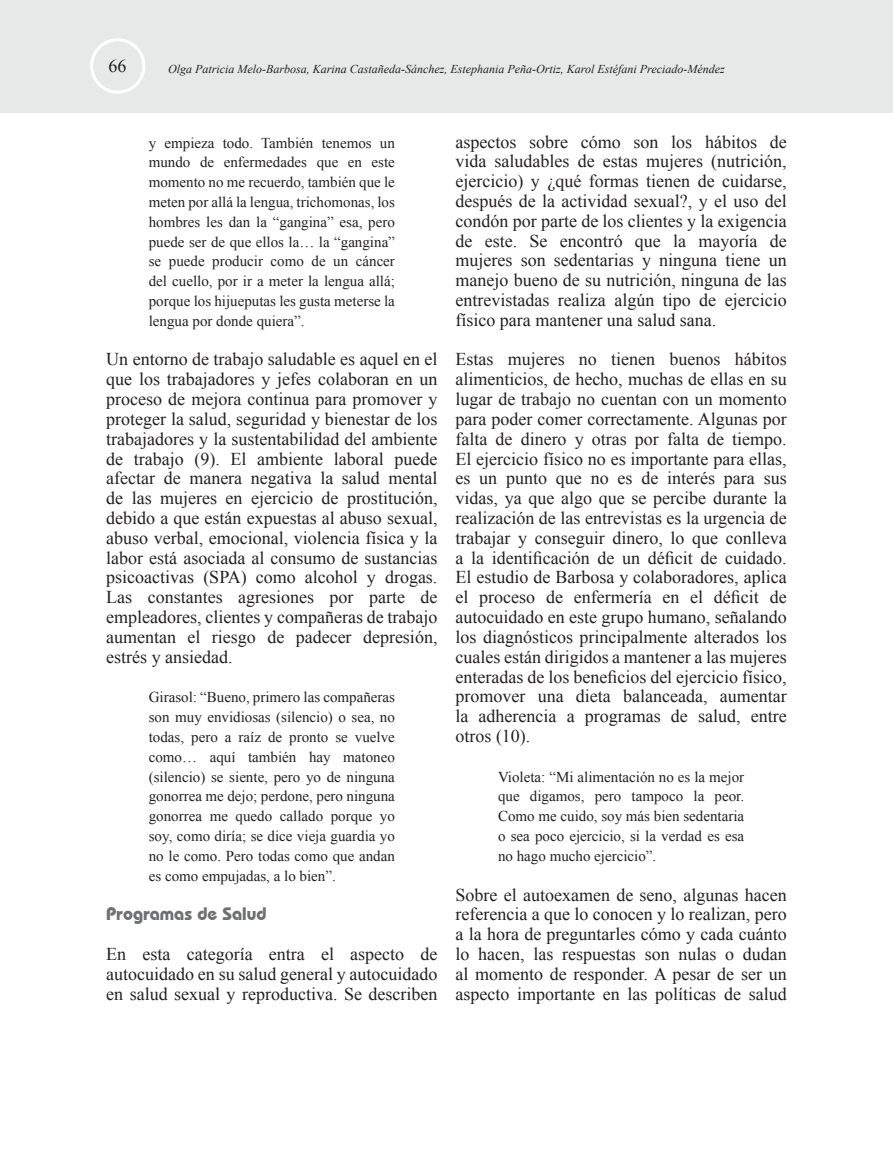
<style>
.page{position:relative;width:893px;height:1149px;background:#fff}
.page>*{position:absolute;margin:0;border:0;box-sizing:border-box;transform-origin:0 0}
.Normal_HPS{font:18px/19.8px "Times New Roman";color:#231f20;text-align:justify}
.Subtítulos{font:700 18px "Bauhaus IT Cby BT";color:#6d6f71}
.Sangría_HPS{font:15px/19.8px "Times New Roman";color:#231f20;text-align:justify}
.t1{font:italic 12px "Times New Roman";color:#231f20}
</style>
<div class="page">
<div style="left:0;top:0;width:893px;height:113px;background:#e7e8e8"></div>
<div style="left:90px;top:38px;width:55px;height:56px;border:3px solid #fff;border-radius:50%"></div>
<p class="Normal_HPS" style="left:109px;top:56px;width:19px">66</p>
<p class="t1" style="left:168px;top:61px;width:558px">Olga Patricia Melo-Barbosa, Karina Castañeda-Sánchez, Estephania Peña-Ortiz, Karol Estéfani Preciado-Méndez</p>
<p class="Sangría_HPS" style="left:149px;top:132px;width:248px">y empieza todo. También tenemos un mundo de enfermedades que en este momento no me recuerdo, también que le meten por allá la lengua, trichomonas, los hombres les dan la “gangina” esa, pero puede ser de que ellos la… la “gangina” se puede producir como de un cáncer del cuello, por ir a meter la lengua allá; porque los hijueputas les gusta meterse la lengua por donde quiera”.</p>
<p class="Normal_HPS" style="left:106px;top:349px;width:333px">Un entorno de trabajo saludable es aquel en el que los trabajadores y jefes colaboran en un proceso de mejora continua para promover y proteger la salud, seguridad y bienestar de los trabajadores y la sustentabilidad del ambiente de trabajo (9). El ambiente laboral puede afectar de manera negativa la salud mental de las mujeres en ejercicio de prostitución, debido a que están expuestas al abuso sexual, abuso verbal, emocional, violencia física y la labor está asociada al consumo de sustancias psicoactivas (SPA) como alcohol y drogas.<br>Las constantes agresiones por parte de empleadores, clientes y compañeras de trabajo aumentan el riesgo de padecer depresión, estrés y ansiedad.</p>
<p class="Sangría_HPS" style="left:149px;top:687px;width:248px">Girasol: “Bueno, primero las compañeras son muy envidiosas (silencio) o sea, no todas, pero a raíz de pronto se vuelve como… aquí también hay matoneo (silencio) se siente, pero yo de ninguna gonorrea me dejo; perdone, pero ninguna gonorrea me quedo callado porque yo soy, como diría; se dice vieja guardia yo no le como. Pero todas como que andan es como empujadas, a lo bien”.</p>
<p class="Subtítulos" style="left:106px;top:902px;width:162px">Programas de Salud</p>
<p class="Normal_HPS" style="left:106px;top:943px;width:333px">En esta categoría entra el aspecto de autocuidado en su salud general y autocuidado en salud sexual y reproductiva. Se describen</p>
<p class="Normal_HPS" style="left:455px;top:131px;width:333px">aspectos sobre cómo son los hábitos de vida saludables de estas mujeres (nutrición, ejercicio) y ¿qué formas tienen de cuidarse, después de la actividad sexual?, y el uso del condón por parte de los clientes y la exigencia de este. Se encontró que la mayoría de mujeres son sedentarias y ninguna tiene un manejo bueno de su nutrición, ninguna de las entrevistadas realiza algún tipo de ejercicio físico para mantener una salud sana.</p>
<p class="Normal_HPS" style="left:455px;top:349px;width:333px">Estas mujeres no tienen buenos hábitos alimenticios, de hecho, muchas de ellas en su lugar de trabajo no cuentan con un momento para poder comer correctamente. Algunas por falta de dinero y otras por falta de tiempo.<br>El ejercicio físico no es importante para ellas, es un punto que no es de interés para sus vidas, ya que algo que se percibe durante la realización de las entrevistas es la urgencia de trabajar y conseguir dinero, lo que conlleva a la identificación de un déficit de cuidado.<br>El estudio de Barbosa y colaboradores, aplica el proceso de enfermería en el déficit de autocuidado en este grupo humano, señalando los diagnósticos principalmente alterados los cuales están dirigidos a mantener a las mujeres enteradas de los beneficios del ejercicio físico, promover una dieta balanceada, aumentar la adherencia a programas de salud, entre otros (10).</p>
<p class="Sangría_HPS" style="left:498px;top:766px;width:248px">Violeta: “Mi alimentación no es la mejor que digamos, pero tampoco la peor.<br>Como me cuido, soy más bien sedentaria o sea poco ejercicio, si la verdad es esa no hago mucho ejercicio”.</p>
<p class="Normal_HPS" style="left:455px;top:884px;width:333px">Sobre el autoexamen de seno, algunas hacen referencia a que lo conocen y lo realizan, pero a la hora de preguntarles cómo y cada cuánto lo hacen, las respuestas son nulas o dudan al momento de responder. A pesar de ser un aspecto importante en las políticas de salud</p>
</div>
